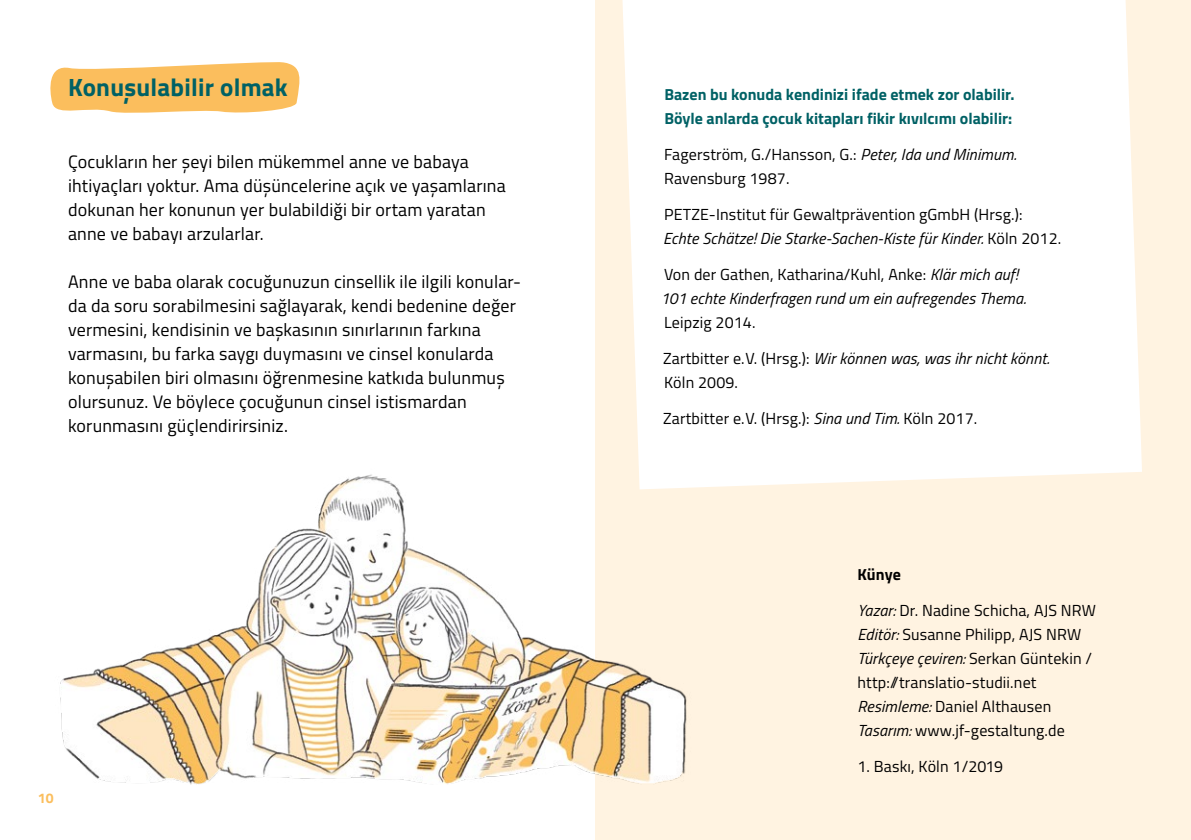
<style>
.page{position:relative;width:1191px;height:840px;background:#fff}
.page>*{position:absolute;margin:0;border:0;box-sizing:border-box;transform-origin:0 0}
.t1{font:700 25px "Titillium";letter-spacing:.01em;color:#006165}
.t2{font:18px/24px "Titillium";letter-spacing:.01em;color:#000}
.t3{font:16px/24px "Titillium";letter-spacing:.01em;color:#000}
.t4{font:700 16px/24px "Titillium";color:#006165}
.t5{font:italic 16px/24px "Titillium";letter-spacing:.01em;color:#000}
.t6{font:700 16px "Titillium";letter-spacing:.005em;color:#000}
.t7{font:700 14px "Titillium";color:#fbbe5d}
.s1{font-style:italic}
.s2{font-style:normal}
</style>
<div class="page">
<svg style="left:50px;top:62px;width:250px;height:51px;background:#fbc672"></svg>
<div style="left:595px;top:0;width:596px;height:839px;background:#fff3e1"></div>
<img style="left:60px;top:474px;width:627px;height:310px">
<div style="left:622px;top:0;width:520px;height:489px;background:#fff"></div>
<h1 class="t1" style="left:68px;top:68px;width:221px">Konuşulabilir olmak</h1>
<p class="t2" style="left:68px;top:149px;width:439px">Çocukların her şeyi bilen mükemmel anne ve babaya ihtiyaçları yoktur. Ama düşüncelerine açık ve yaşamlarına dokunan her konunun yer bulabildiği bir ortam yaratan anne ve babayı arzularlar.</p>
<p class="t2" style="left:68px;top:269px;width:454px">Anne ve baba olarak cocuğunuzun cinsellik ile ilgili konular&shy;da da soru sorabilmesini sağlayarak, kendi bedenine değer vermesini, kendisinin ve başkasının sınırlarının farkına varmasını, bu farka saygı duymasını ve cinsel konularda konuşabilen biri olmasını öğrenmesine katkıda bulunmuş olursunuz. Ve böylece çocuğunun cinsel istismardan korunmasını güçlendirirsiniz.</p>
<p class="t7" style="left:38px;top:787px;width:17px">10</p>
<p class="t4" style="left:664px;top:81px;width:352px">Bazen bu konuda kendinizi ifade etmek zor olabilir.<br>Böyle anlarda çocuk kitapları fikir kıvılcımı olabilir:</p>
<p class="t3" style="left:664px;top:141px;width:354px">Fagerström, G./Hansson, G.: <span class="s1">Peter, Ida und Minimum.<br></span>Ravensburg 1987.</p>
<p class="t3" style="left:663px;top:201px;width:400px">PETZE-Institut für Gewaltprävention gGmbH (Hrsg.):<br><span class="s1">Echte Schätze! Die Starke-Sachen-Kiste für Kinder.</span> Köln 2012.</p>
<p class="t5" style="left:660px;top:261px;width:367px"><span class="s2">Von der Gathen, Katharina/Kuhl, Anke:</span> Klär mich auf!<br>101 echte Kinderfragen rund um ein aufregendes Thema.</p>
<p class="t3" style="left:664px;top:309px;width:93px">Leipzig 2014.</p>
<p class="t3" style="left:663px;top:345px;width:387px">Zartbitter e.V. (Hrsg.): <span class="s1">Wir können was, was ihr nicht könnt.<br></span>Köln 2009.</p>
<p class="t3" style="left:663px;top:405px;width:315px">Zartbitter e.V. (Hrsg.): <span class="s1">Sina und Tim.</span> Köln 2017.</p>
<p class="t6" style="left:857px;top:561px;width:45px">Künye</p>
<p class="t3" style="left:857px;top:597px;width:240px"><span class="s1">Yazar:</span> Dr. Nadine Schicha, AJS NRW <span class="s1">Editör:</span> Susanne Philipp, AJS NRW <span class="s1">Türkçeye çeviren:</span> Serkan Güntekin / http://translatio-studii.net <span class="s1">Resimleme:</span> Daniel Althausen <span class="s1">Tasarım:</span> www.jf-gestaltung.de</p>
<p class="t3" style="left:857px;top:753px;width:147px">1. Baskı, Köln 1/2019</p>
</div>
